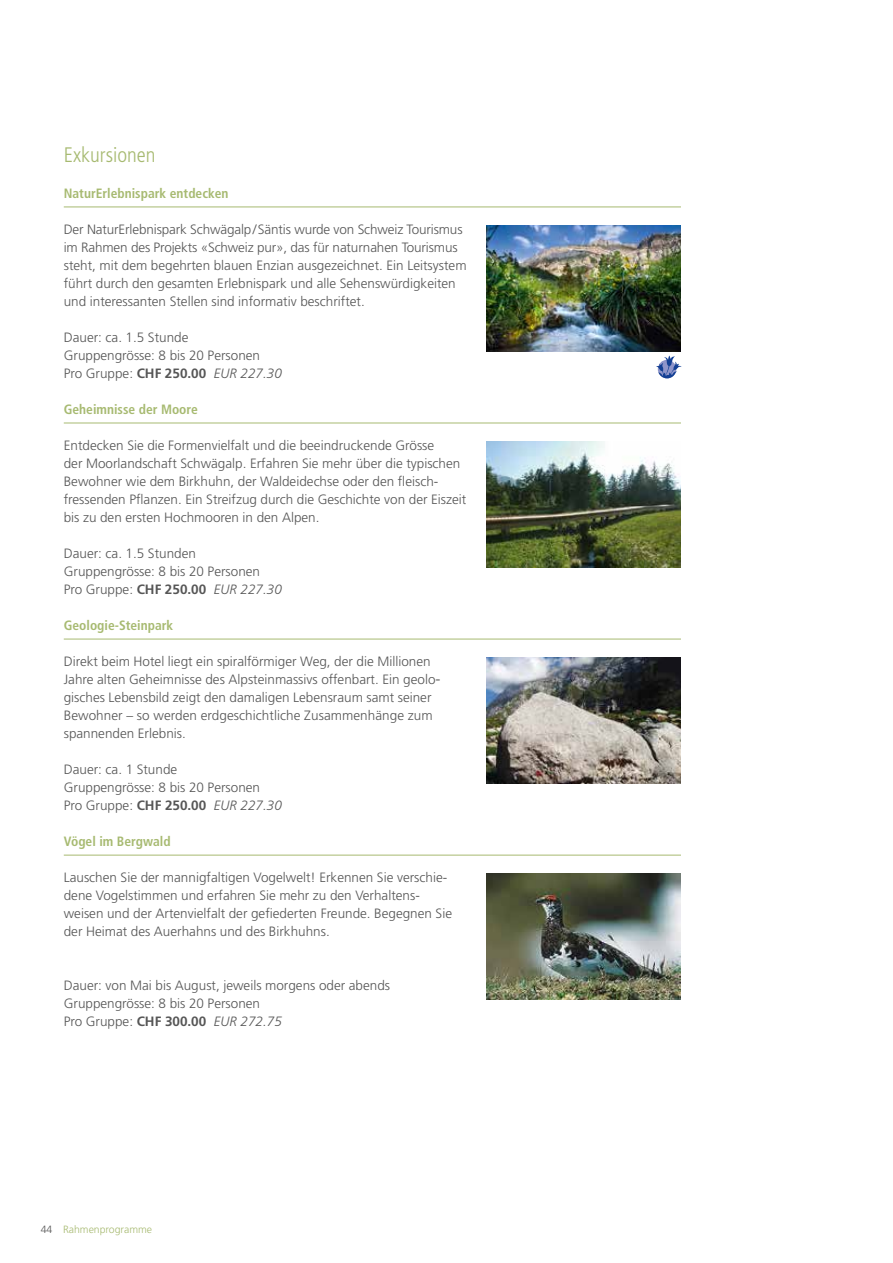
<style>
.page{position:relative;width:893px;height:1263px;background:#fff}
.page>*{position:absolute;margin:0;border:0;box-sizing:border-box;transform-origin:0 0}
.t1{font:300 condensed 21px "Frutiger LT Std";color:#a7ba71}
.t2{font:300 13.5px/18px "Frutiger LT Std";color:#565656}
.t3{font:700 condensed 13.5px "Frutiger LT Std";color:#a7ba71}
.t4{font:300 10.5px "Frutiger LT Std";color:#a7ba71}
.s1{font-weight:700}
.s2{font-style:italic}
.s3{color:#565656}
</style>
<div class="page">
<hr style="left:64px;top:207px;width:617px;height:1px;background:#a7ba71">
<hr style="left:64px;top:423px;width:617px;height:1px;background:#a7ba71">
<hr style="left:64px;top:639px;width:617px;height:1px;background:#a7ba71">
<hr style="left:64px;top:855px;width:617px;height:1px;background:#a7ba71">
<img style="left:487px;top:225px;width:194px;height:126px">
<img style="left:487px;top:441px;width:194px;height:126px">
<img style="left:487px;top:657px;width:194px;height:126px">
<img style="left:487px;top:873px;width:194px;height:126px">
<svg style="left:656px;top:355px;width:25px;height:23px"></svg>
<h1 class="t1" style="left:64px;top:143px;width:93px">Exkursionen</h1>
<p class="t3" style="left:64px;top:185px;width:166px">NaturErlebnispark entdecken</p>
<p class="t2" style="left:64px;top:221px;width:404px">Der NaturErlebnispark Schwägalp/Säntis wurde von Schweiz Tourismus im Rahmen des Projekts «Schweiz pur», das für naturnahen Tourismus steht, mit dem begehrten blauen Enzian ausgezeichnet. Ein Leitsystem führt durch den gesamten Erlebnispark und alle Sehenswürdigkeiten und interessanten Stellen sind informativ beschriftet.</p>
<p class="t2" style="left:64px;top:329px;width:220px">Dauer: ca. 1.5 Stunde<br>Gruppengrösse: 8 bis 20 Personen<br>Pro Gruppe: <span class="s1">CHF 250.00</span> <span class="s2">EUR 227.30</span></p>
<p class="t3" style="left:64px;top:401px;width:136px">Geheimnisse der Moore</p>
<p class="t2" style="left:64px;top:437px;width:404px">Entdecken Sie die Formenvielfalt und die beeindruckende Grösse<br>der Moorlandschaft Schwägalp. Erfahren Sie mehr über die typischen Bewohner wie dem Birkhuhn, der Waldeidechse oder den fleisch&shy;fressenden Pflanzen. Ein Streifzug durch die Geschichte von der Eiszeit bis zu den ersten Hochmooren in den Alpen.</p>
<p class="t2" style="left:64px;top:545px;width:220px">Dauer: ca. 1.5 Stunden<br>Gruppengrösse: 8 bis 20 Personen<br>Pro Gruppe: <span class="s1">CHF 250.00</span> <span class="s2">EUR 227.30</span></p>
<p class="t3" style="left:64px;top:617px;width:111px">Geologie-Steinpark</p>
<p class="t2" style="left:64px;top:653px;width:377px">Direkt beim Hotel liegt ein spiralförmiger Weg, der die Millionen Jahre alten Geheimnisse des Alpsteinmassivs offenbart. Ein geolo&shy;gisches Lebensbild zeigt den damaligen Lebensraum samt seiner Bewohner – so werden erdgeschichtliche Zusammenhänge zum spannenden Erlebnis.</p>
<p class="t2" style="left:64px;top:761px;width:220px">Dauer: ca. 1 Stunde<br>Gruppengrösse: 8 bis 20 Personen<br>Pro Gruppe: <span class="s1">CHF 250.00</span> <span class="s2">EUR 227.30</span></p>
<p class="t3" style="left:64px;top:833px;width:108px">Vögel im Bergwald</p>
<p class="t2" style="left:64px;top:869px;width:390px">Lauschen Sie der mannigfaltigen Vogelwelt! Erkennen Sie verschie&shy;dene Vogelstimmen und erfahren Sie mehr zu den Verhaltens&shy;weisen und der Artenvielfalt der gefiederten Freunde. Begegnen Sie der Heimat des Auerhahns und des Birkhuhns.</p>
<p class="t2" style="left:64px;top:977px;width:328px">Dauer: von Mai bis August, jeweils morgens oder abends<br>Gruppengrösse: 8 bis 20 Personen<br>Pro Gruppe: <span class="s1">CHF 300.00</span> <span class="s2">EUR 272.75</span></p>
<p class="t4" style="left:41px;top:1224px;width:113px"><span class="s3">44</span> Rahmenprogramme</p>
</div>
